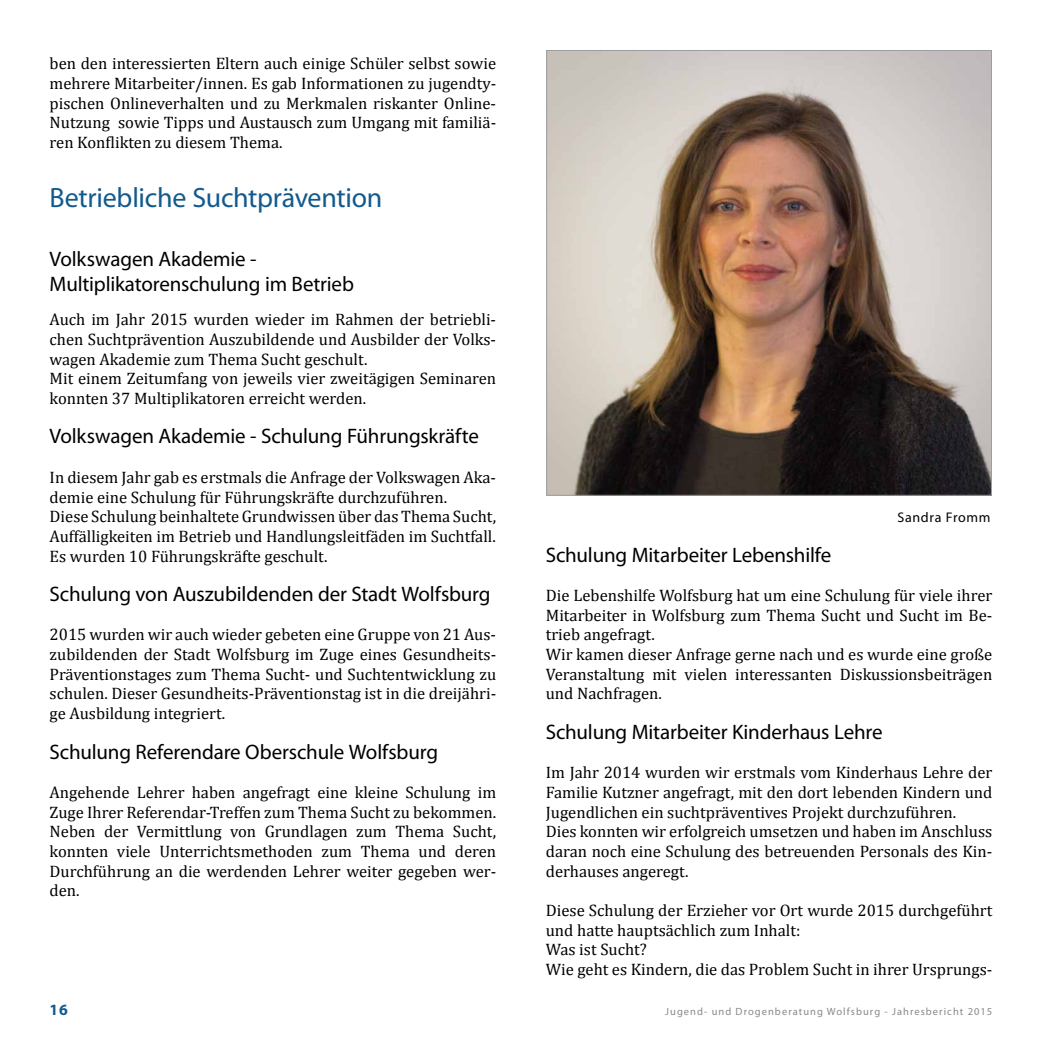
<style>
.page{position:relative;width:1042px;height:1042px;background:#fff}
.page>*{position:absolute;margin:0;border:0;box-sizing:border-box;transform-origin:0 0}
.t1{font:28px "Myriad Pro";letter-spacing:-.01em;color:#125a8e}
.t2{font:21px/25.2px "Myriad Pro";letter-spacing:-.01em;color:#000}
.t3{font:16.62px/19.6px "Cambria";color:#000}
.t4{font:700 15.75px "Myriad Pro";color:#125a8e}
.t5{font:14px "Myriad Pro";letter-spacing:.05em;color:#000}
.t6{font:10.5px "Myriad Pro";letter-spacing:.1em;color:#87888a}
</style>
<div class="page">
<img style="left:548px;top:52px;width:442px;height:442px">
<p class="t3" style="left:50px;top:54px;width:448px;text-align:justify">ben den interessierten Eltern auch einige Schüler selbst sowie mehrere Mitarbeiter/innen. Es gab Informationen zu jugendty&shy;pischen Onlineverhalten und zu Merkmalen riskanter Online-Nutzung sowie Tipps und Austausch zum Umgang mit familiä&shy;ren Konflikten zu diesem Thema.</p>
<h1 class="t1" style="left:50px;top:180px;width:334px">Betriebliche Suchtprävention</h1>
<p class="t2" style="left:50px;top:246px;width:306px">Volkswagen Akademie -<br>Multiplikatorenschulung im Betrieb</p>
<p class="t3" style="left:50px;top:310px;width:448px">Auch im Jahr 2015 wurden wieder im Rahmen der betriebli&shy;chen Suchtprävention Auszubildende und Ausbilder der Volks&shy;wagen Akademie zum Thema Sucht geschult.<br>Mit einem Zeitumfang von jeweils vier zweitägigen Seminaren konnten 37 Multiplikatoren erreicht werden.</p>
<p class="t2" style="left:50px;top:423px;width:431px">Volkswagen Akademie - Schulung Führungskräfte</p>
<p class="t3" style="left:50px;top:467px;width:448px">In diesem Jahr gab es erstmals die Anfrage der Volkswagen Aka&shy;demie eine Schulung für Führungskräfte durchzuführen.<br>Diese Schulung beinhaltete Grundwissen über das Thema Sucht, Auffälligkeiten im Betrieb und Handlungsleitfäden im Suchtfall.<br>Es wurden 10 Führungskräfte geschult.</p>
<p class="t2" style="left:50px;top:581px;width:442px">Schulung von Auszubildenden der Stadt Wolfsburg</p>
<p class="t3" style="left:50px;top:625px;width:448px;text-align:justify">2015 wurden wir auch wieder gebeten eine Gruppe von 21 Aus&shy;zubildenden der Stadt Wolfsburg im Zuge eines Gesundheits-Präventionstages zum Thema Sucht- und Suchtentwicklung zu schulen. Dieser Gesundheits-Präventionstag ist in die dreijähri&shy;ge Ausbildung integriert.</p>
<p class="t2" style="left:50px;top:738px;width:390px">Schulung Referendare Oberschule Wolfsburg</p>
<p class="t3" style="left:50px;top:782px;width:448px;text-align:justify">Angehende Lehrer haben angefragt eine kleine Schulung im Zuge Ihrer Referendar-Treffen zum Thema Sucht zu bekommen.<br>Neben der Vermittlung von Grundlagen zum Thema Sucht, konnten viele Unterrichtsmethoden zum Thema und deren Durchführung an die werdenden Lehrer weiter gegeben wer&shy;den.</p>
<p class="t5" style="left:897px;top:509px;width:95px">Sandra Fromm</p>
<p class="t2" style="left:546px;top:542px;width:287px">Schulung Mitarbeiter Lebenshilfe</p>
<p class="t3" style="left:546px;top:585px;width:448px">Die Lebenshilfe Wolfsburg hat um eine Schulung für viele ihrer Mitarbeiter in Wolfsburg zum Thema Sucht und Sucht im Be&shy;trieb angefragt.<br>Wir kamen dieser Anfrage gerne nach und es wurde eine große Veranstaltung mit vielen interessanten Diskussionsbeiträgen und Nachfragen.</p>
<p class="t2" style="left:546px;top:719px;width:338px">Schulung Mitarbeiter Kinderhaus Lehre</p>
<p class="t3" style="left:546px;top:763px;width:448px">Im Jahr 2014 wurden wir erstmals vom Kinderhaus Lehre der Familie Kutzner angefragt, mit den dort lebenden Kindern und Jugendlichen ein suchtpräventives Projekt durchzuführen.<br>Dies konnten wir erfolgreich umsetzen und haben im Anschluss daran noch eine Schulung des betreuenden Personals des Kin&shy;derhauses angeregt.</p>
<p class="t3" style="left:546px;top:900px;width:448px">Diese Schulung der Erzieher vor Ort wurde 2015 durchgeführt und hatte hauptsächlich zum Inhalt:<br>Was ist Sucht?<br>Wie geht es Kindern, die das Problem Sucht in ihrer Ursprungs-</p>
<p class="t4" style="left:50px;top:999px;width:20px">16</p>
<p class="t6" style="left:665px;top:1004px;width:329px">Jugend- und Drogenberatung Wolfsburg - Jahresbericht 2015</p>
</div>
